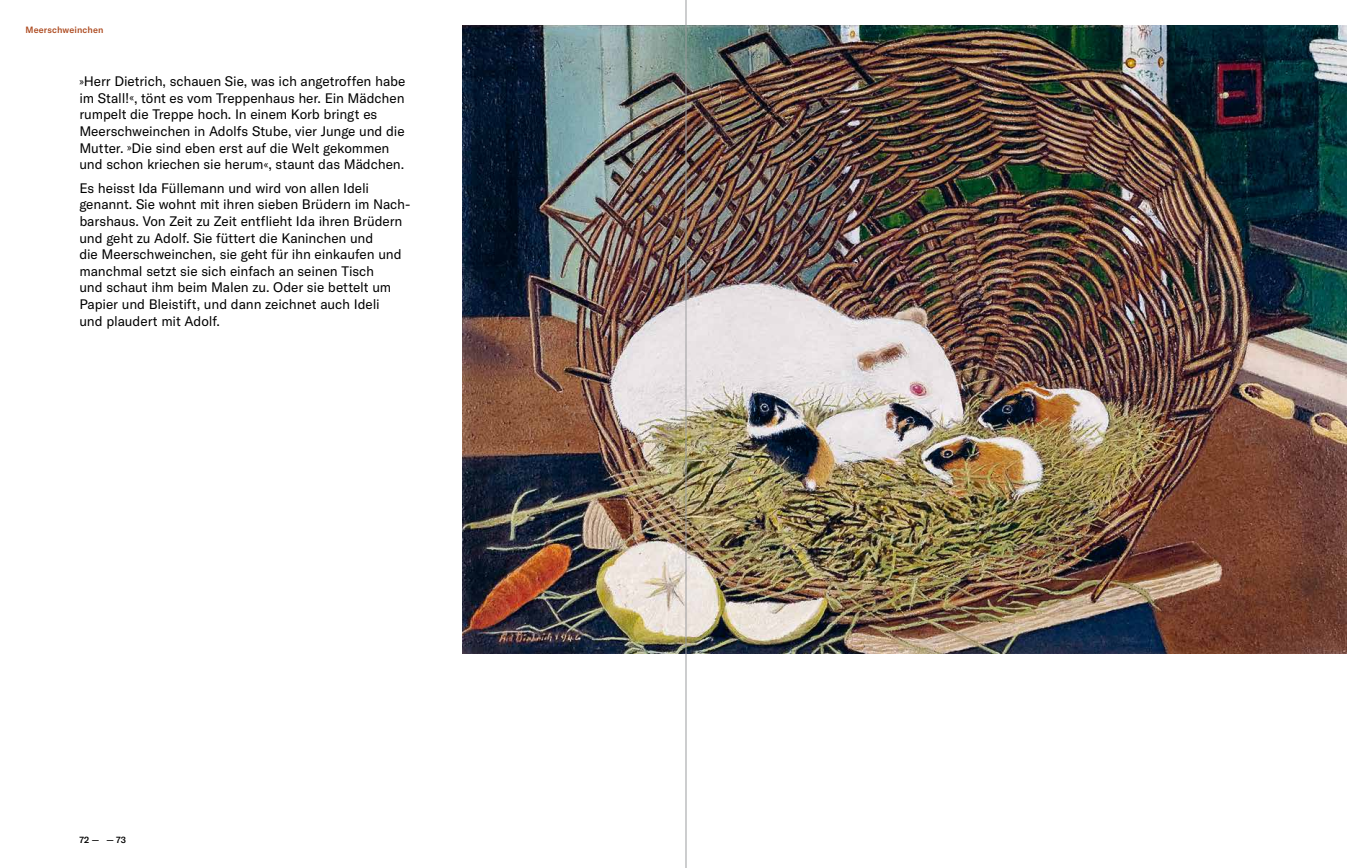
<style>
.page{position:relative;width:1372px;height:868px;background:#fff}
.page>*{position:absolute;margin:0;border:0;box-sizing:border-box;transform-origin:0 0}
.t1{font:13.6px/16.6px "GT America";letter-spacing:-.005em;color:#000}
.t2{font:500 9px "GT America";letter-spacing:.015em;color:#ab471c}
.t3{font:500 9px "GT America";color:#000}
.s1{font-size:10px}
</style>
<div class="page">
<img style="left:462px;top:26px;width:884px;height:627px">
<hr style="left:686px;top:0;width:1px;height:867px;background:#9c9d9f">
<p class="t2" style="left:26px;top:26px;width:79px">Meerschweinchen</p>
<p class="t1" style="left:79px;top:73px;width:328px"><span class="s1">»</span>Herr Dietrich, schauen Sie, was ich angetroffen habe im Stall!<span class="s1">«</span>, tönt es vom Treppenhaus her. Ein Mädchen rumpelt die Treppe hoch. In einem Korb bringt es Meerschweinchen in Adolfs Stube, vier Junge und die Mutter. <span class="s1">»</span>Die sind eben erst auf die Welt gekommen und schon kriechen sie herum<span class="s1">«</span>, staunt das Mädchen.</p>
<p class="t1" style="left:79px;top:180px;width:333px">Es heisst Ida Füllemann und wird von allen Ideli genannt. Sie wohnt mit ihren sieben Brüdern im Nach&shy;barshaus. Von Zeit zu Zeit entflieht Ida ihren Brüdern und geht zu Adolf. Sie füttert die Kaninchen und<br>die Meerschweinchen, sie geht für ihn einkaufen und manchmal setzt sie sich einfach an seinen Tisch<br>und schaut ihm beim Malen zu. Oder sie bettelt um Papier und Bleistift, und dann zeichnet auch Ideli<br>und plaudert mit Adolf.</p>
<p class="t3" style="left:79px;top:835px;width:48px">72 — — 73</p>
</div>
